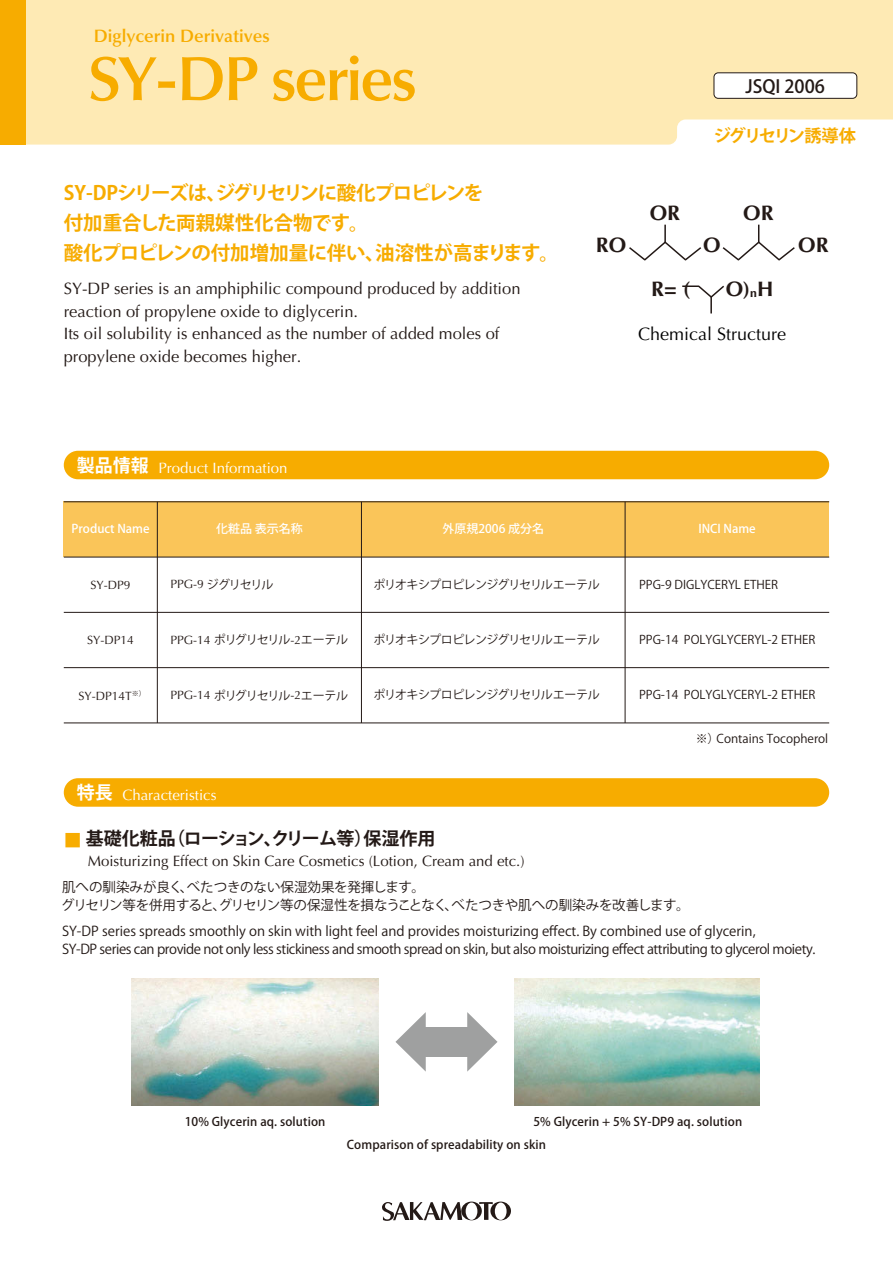
<style>
.page{position:relative;width:893px;height:1263px;background:#fff}
.page>*{position:absolute;margin:0;border:0;box-sizing:border-box;transform-origin:0 0}
.t1{font:600 63px "Optima LT Std";letter-spacing:-.04em;color:#f7ac00}
.t2{font:700 21px "Optima LT Std";color:#231916}
.t3{font:19.5px/30px "Koz Go Pro Bold 90 pv RKSJ H";letter-spacing:-.045em;color:#f7ac00}
.t4{font:18px "Koz Go Pro Bold 90 pv RKSJ H";letter-spacing:-.03em;color:#231916}
.t5{font:600 18px "Optima LT Std";color:#f7ac00}
.t6{font:18px "Optima LT Std";color:#010101}
.t7{font:18px "Koz Go Pro Medium 90 pv RKSJ H";color:#231916}
.t8{font:17.25px "Koz Go Pro Bold 90 pv RKSJ H";letter-spacing:-.125em;color:#f7ac00}
.t9{font:16.5px/22.5px "Optima LT Std";color:#231916}
.t10{font:15px "Optima LT Std";color:#231916}
.t11{font:15px "Optima LT Std";color:#fff}
.t12{font:13.5px/18px "Koz Go Pro Regular 90 pv RKSJ H";letter-spacing:-.02em;color:#231916}
.t13{font:12px "Koz Go Pro Medium 90 pv RKSJ H";letter-spacing:.01em;color:#231916}
.t14{font:12px "Koz Go Pr 6 N Regular 90 pv RKSJ H";color:#231916}
.t15{font:12px "Koz Go Pr 6 N Regular 90 pv RKSJ H";letter-spacing:-.05em;color:#231916}
.t16{font:12px "Koz Go Pr 6 N Regular 90 pv RKSJ H";letter-spacing:-.09em;color:#231916}
.t17{font:12px "Koz Go Pro Medium 90 pv RKSJ H";color:#fff}
.t18{font:12px "Optima LT Std";color:#231916}
.t19{font:12px "Koz Go Pro Regular 90 pv RKSJ H";color:#231916}
.t20{font:12px "Koz Go Pr 6 N Regular 90 pv RKSJ H";letter-spacing:-.02em;color:#231916}
.s1{font-family:"Koz Go Pro Bold 90 pv RKSJ H";font-size:18px}
.s2{font-size:12.3px}
.s3{font-family:"Optima LT Std"}
.s4{color:#f7ac00}
</style>
<div class="page">
<svg style="left:382px;top:1201px;width:129px;height:20px"></svg>
<div style="left:26px;top:0;width:867px;height:145px;background:#feeab4"></div>
<div style="left:0;top:0;width:26px;height:145px;background:#f7ac00"></div>
<div style="left:64px;top:502px;width:765px;height:55px;background:#fac559"></div>
<div style="left:64px;top:451px;width:765px;height:28px;background:#f7ac00;border-radius:14px"></div>
<div style="left:64px;top:778px;width:765px;height:29px;background:#f7ac00;border-radius:14px"></div>
<hr style="left:64px;top:501px;width:765px;height:1px;background:#231916">
<hr style="left:64px;top:557px;width:765px;height:1px;background:#231916">
<hr style="left:64px;top:612px;width:765px;height:1px;background:#231916">
<hr style="left:64px;top:722px;width:765px;height:1px;background:#231916">
<hr style="left:157px;top:502px;width:1px;height:221px;background:#231916">
<hr style="left:625px;top:502px;width:1px;height:221px;background:#231916">
<hr style="left:361px;top:502px;width:1px;height:221px;background:#231916">
<hr style="left:64px;top:667px;width:765px;height:1px;background:#231916">
<div style="left:714px;top:73px;width:143px;height:25px;background:#fff;border-radius:4px"></div>
<div style="left:714px;top:73px;width:143px;height:26px;border:1px solid #231916;border-radius:4px"></div>
<img style="left:132px;top:978px;width:246px;height:128px">
<img style="left:514px;top:978px;width:246px;height:128px">
<div style="left:421px;top:1027px;width:51px;height:30px;background:#9fa0a0"></div>
<svg style="left:467px;top:1012px;width:30px;height:59px"></svg>
<svg style="left:395px;top:1012px;width:31px;height:59px"></svg>
<svg style="left:629px;top:225px;width:73px;height:36px"></svg>
<svg style="left:722px;top:225px;width:73px;height:36px"></svg>
<svg style="left:682px;top:285px;width:42px;height:28px"></svg>
<h3 class="t5" style="left:94px;top:25px;width:177px">Diglycerin Derivatives</h3>
<h1 class="t1" style="left:88px;top:42px;width:331px">SY-DP series</h1>
<h3 class="t3" style="left:64px;top:180px;width:497px">SY-DPシリーズは、ジグリセリンに酸化プロピレンを<br>付加重合した両親媒性化合物です。<br>酸化プロピレンの付加増加量に伴い、油溶性が高まります。</h3>
<p class="t9" style="left:64px;top:278px;width:458px">SY-DP series is an amphiphilic compound produced by addition reaction of propylene oxide to diglycerin.<br>Its oil solubility is enhanced as the number of added moles of propylene oxide becomes higher.</p>
<p class="t11" style="left:77px;top:460px;width:212px"><span class="s1">製品情報</span> Product Information</p>
<h3 class="t7" style="left:745px;top:79px;width:81px">JSQI 2006</h3>
<p class="t8" style="left:714px;top:129px;width:144px">ジグリセリン誘導体</p>
<h2 class="t2" style="left:650px;top:205px;width:32px">OR</h2>
<h2 class="t2" style="left:743px;top:205px;width:32px">OR</h2>
<h2 class="t2" style="left:596px;top:237px;width:32px">RO</h2>
<h2 class="t2" style="left:798px;top:237px;width:32px">OR</h2>
<h2 class="t2" style="left:703px;top:237px;width:19px">O</h2>
<h2 class="t2" style="left:651px;top:282px;width:40px">R= (</h2>
<h2 class="t2" style="left:726px;top:282px;width:49px">O)<span class="s2">n</span>H</h2>
<h3 class="t6" style="left:638px;top:325px;width:150px">Chemical Structure</h3>
<p class="t17" style="left:72px;top:524px;width:79px">Product Name</p>
<p class="t17" style="left:216px;top:524px;width:88px">化粧品 表示名称</p>
<p class="t17" style="left:442px;top:524px;width:103px">外原規2006 成分名</p>
<p class="t17" style="left:698px;top:524px;width:59px">INCI Name</p>
<p class="t18" style="left:91px;top:579px;width:42px">SY-DP9</p>
<p class="t20" style="left:171px;top:580px;width:104px"><span class="s3">PPG-9</span> ジグリセリル</p>
<p class="t15" style="left:373px;top:580px;width:228px">ポリオキシプロピレンジグリセリルエーテル</p>
<p class="t14" style="left:639px;top:580px;width:141px">PPG-9 DIGLYCERYL ETHER</p>
<p class="t18" style="left:87px;top:634px;width:48px">SY-DP14</p>
<p class="t16" style="left:171px;top:635px;width:179px"><span class="s3">PPG-14</span> ポリグリセリル<span class="s3">-2</span>エーテル</p>
<p class="t15" style="left:373px;top:635px;width:228px">ポリオキシプロピレンジグリセリルエーテル</p>
<p class="t14" style="left:639px;top:635px;width:178px">PPG-14 POLYGLYCERYL-2 ETHER</p>
<p class="t18" style="left:79px;top:690px;width:69px">SY-DP14T<sup>※）</sup></p>
<p class="t16" style="left:171px;top:690px;width:179px"><span class="s3">PPG-14</span> ポリグリセリル<span class="s3">-2</span>エーテル</p>
<p class="t15" style="left:373px;top:690px;width:228px">ポリオキシプロピレンジグリセリルエーテル</p>
<p class="t14" style="left:639px;top:690px;width:178px">PPG-14 POLYGLYCERYL-2 ETHER</p>
<p class="t19" style="left:696px;top:734px;width:134px">※）Contains Tocopherol</p>
<p class="t11" style="left:77px;top:788px;width:141px"><span class="s1">特長</span> Characteristics</p>
<h3 class="t4" style="left:64px;top:832px;width:373px"><span class="s4">■</span> 基礎化粧品（ローション、クリーム等）保湿作用</h3>
<p class="t10" style="left:88px;top:853px;width:438px">Moisturizing Effect on Skin Care Cosmetics (Lotion, Cream and etc.)</p>
<p class="t12" style="left:61px;top:880px;width:630px">肌への馴染みが良く、べたつきのない保湿効果を発揮します。<br>グリセリン等を併用すると、グリセリン等の保湿性を損なうことなく、べたつきや肌への馴染みを改善します。</p>
<p class="t12" style="left:62px;top:923px;width:755px">SY-DP series spreads smoothly on skin with light feel and provides moisturizing effect. By combined use of glycerin,<br>SY-DP series can provide not only less stickiness and smooth spread on skin, but also moisturizing effect attributing to glycerol moiety.</p>
<p class="t13" style="left:185px;top:1117px;width:142px">10% Glycerin aq. solution</p>
<p class="t13" style="left:533px;top:1117px;width:210px">5% Glycerin + 5% SY-DP9 aq. solution</p>
<p class="t13" style="left:347px;top:1140px;width:201px">Comparison of spreadability on skin</p>
</div>
